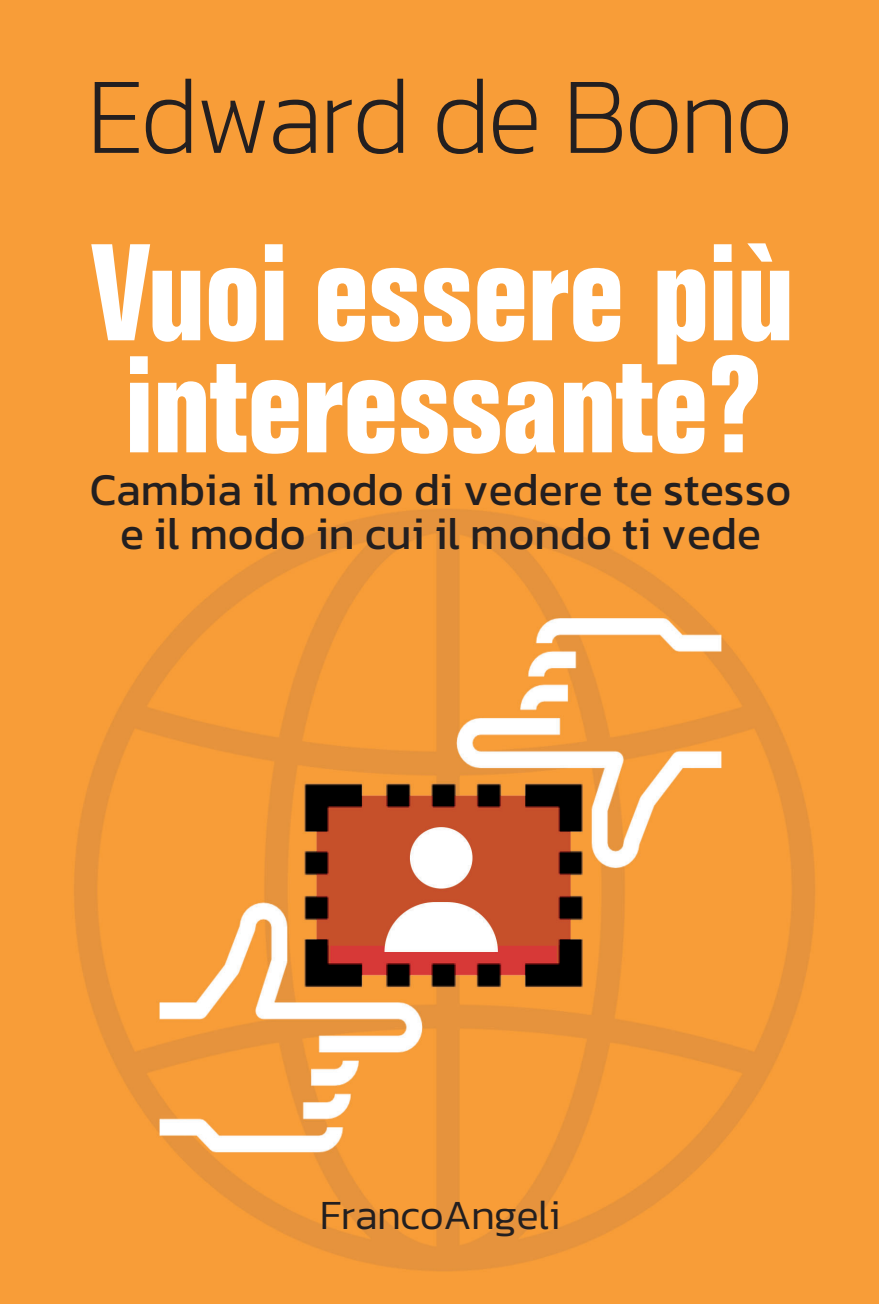
<style>
.page{position:relative;width:879px;height:1304px;background:#fff}
.page>*{position:absolute;margin:0;border:0;box-sizing:border-box;transform-origin:0 0}
.t1{font:700 condensed 144px/112px "Folio T";color:#fff}
.t2{font:200 110px "Kanit";letter-spacing:-.03em;color:#231f20;scale:.95 1}
.t3{font:46px/44px "Kanit";color:#231f20;text-align:center}
.t4{font:300 42px "Kanit";letter-spacing:-.02em;color:#231f20}
</style>
<div class="page">
<img style="left:0;top:0;width:879px;height:1304px">
<h2 class="t2" style="left:87px;top:51px;width:745px">Edward de Bono</h2>
<h1 class="t1" style="left:93px;top:245px;width:702px">Vuoi essere più interessante?</h1>
<p class="t3" style="left:90px;top:472px;width:703px">Cambia il modo di vedere te stesso e il modo in cui il mondo ti vede</p>
<p class="t4" style="left:320px;top:1190px;width:242px">FrancoAngeli</p>
</div>
